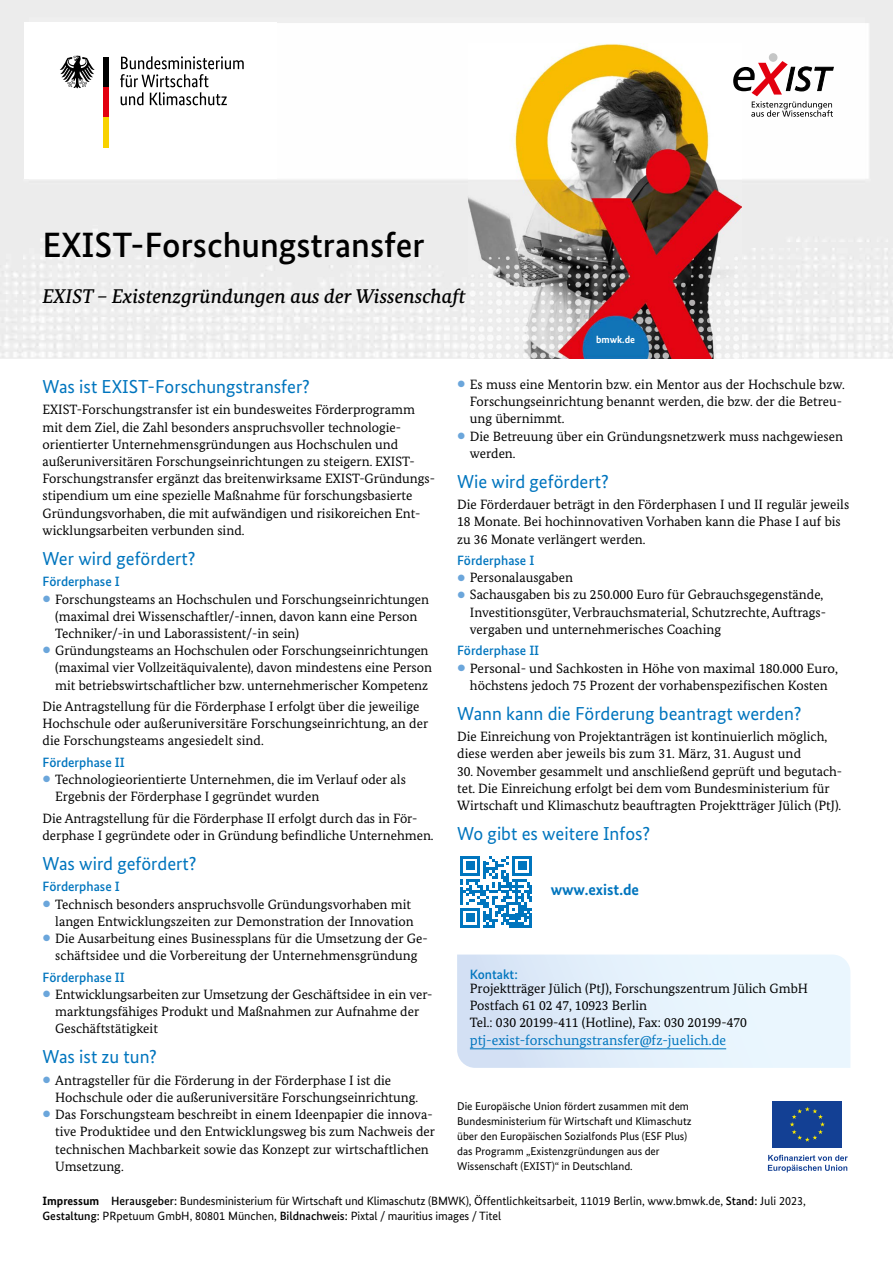
<style>
.page{position:relative;width:893px;height:1263px;background:#fff}
.page>*{position:absolute;margin:0;border:0;box-sizing:border-box;transform-origin:0 0}
.t1{font:500 35.1px "Bundes Sans";color:#000}
.t2{font:italic 500 19.8px "Bundes Serif";color:#000}
.t3{font:18.75px "Bundes Sans";color:#0075be}
.t4{font:700 15.75px "Bundes Sans";color:#0075be}
.t5{font:14.25px "Bundes Serif";color:#0075be}
.t6{font:13.5px/17.2px "Bundes Serif";color:#000}
.t7{font:500 13.5px "Bundes Sans";color:#0075be}
.t8{font:12px/15.8px "Bundes Sans";letter-spacing:-.01em;color:#000}
.t9{font:11.25px/15px "Bundes Sans";color:#000}
.t10{font:700 10.2px "Bundes Sans";color:#fff}
.s1{color:#6ba6db}
.s2{font-weight:700}
.s3{font-weight:500}
</style>
<div class="page">
<img style="left:0;top:0;width:893px;height:359px">
<img style="left:468px;top:43px;width:274px;height:316px">
<div style="left:25px;top:23px;width:252px;height:156px;background:#fff"></div>
<svg style="left:60px;top:56px;width:35px;height:32px"></svg>
<div style="left:104px;top:57px;width:5px;height:30px;background:#000"></div>
<div style="left:104px;top:87px;width:5px;height:30px;background:#e3000f"></div>
<div style="left:104px;top:117px;width:5px;height:30px;background:#f8d200"></div>
<svg style="left:120px;top:56px;width:124px;height:49px"></svg>
<svg style="left:733px;top:61px;width:100px;height:56px"></svg>
<div style="left:769px;top:53px;width:8px;height:9px;background:#c5c6c6;border-radius:50%"></div>
<div style="left:771px;top:1100px;width:72px;height:49px;background:#134094"></div>
<svg style="left:790px;top:1107px;width:35px;height:35px"></svg>
<svg style="left:768px;top:1155px;width:80px;height:17px"></svg>
<svg style="left:457px;top:954px;width:393px;height:114px;background:#e2eefa"></svg>
<hr style="left:470px;top:1048px;width:256px;height:1px;background:#0075be">
<svg style="left:460px;top:856px;width:72px;height:72px"></svg>
<h1 class="t1" style="left:43px;top:225px;width:384px">EXIST-Forschungstransfer</h1>
<p class="t2" style="left:43px;top:284px;width:424px">EXIST – Existenzgründungen aus der Wissenschaft</p>
<h2 class="t3" style="left:43px;top:376px;width:269px">Was ist EXIST-Forschungstransfer?</h2>
<p class="t6" style="left:43px;top:401px;width:394px">EXIST-Forschungstransfer ist ein bundesweites Förderprogramm mit dem Ziel, die Zahl besonders anspruchsvoller technologie&shy;orientierter Unternehmensgründungen aus Hochschulen und außeruniversitären Forschungseinrichtungen zu steigern. EXIST-Forschungstransfer ergänzt das breitenwirksame EXIST-Gründungs&shy;stipendium um eine spezielle Maßnahme für forschungsbasierte Gründungsvorhaben, die mit aufwändigen und risikoreichen Ent&shy;wicklungsarbeiten verbunden sind.</p>
<h3 class="t3" style="left:43px;top:548px;width:155px">Wer wird gefördert?</h3>
<h4 class="t7" style="left:43px;top:574px;width:79px">Förderphase I</h4>
<p class="t6" style="left:55px;top:590px;width:375px;text-indent:-13px"><span class="s1">•</span> Forschungsteams an Hochschulen und Forschungseinrichtungen (maximal drei Wissenschaftler/-innen, davon kann eine Person<br>Techniker/-in und Laborassistent/-in sein)</p>
<p class="t6" style="left:55px;top:642px;width:378px;text-indent:-13px"><span class="s1">•</span> Gründungsteams an Hochschulen oder Forschungseinrichtungen (maximal vier Vollzeitäquivalente), davon mindestens eine Person mit betriebswirtschaftlicher bzw. unternehmerischer Kompetenz</p>
<p class="t6" style="left:43px;top:698px;width:387px">Die Antragstellung für die Förderphase I erfolgt über die jeweilige<br>Hochschule oder außeruniversitäre Forschungseinrichtung, an der die Forschungsteams angesiedelt sind.</p>
<h4 class="t7" style="left:43px;top:754px;width:84px">Förderphase II</h4>
<p class="t6" style="left:55px;top:771px;width:352px;text-indent:-13px"><span class="s1">•</span> Technologieorientierte Unternehmen, die im Verlauf oder als<br>Ergebnis der Förderphase I gegründet wurden</p>
<p class="t6" style="left:43px;top:809px;width:393px">Die Antragstellung für die Förderphase II erfolgt durch das in För&shy;derphase I gegründete oder in Gründung befindliche Unternehmen.</p>
<h3 class="t3" style="left:43px;top:853px;width:156px">Was wird gefördert?</h3>
<h4 class="t7" style="left:43px;top:879px;width:79px">Förderphase I</h4>
<p class="t6" style="left:43px;top:895px;width:373px;text-align:right"><span class="s1">•</span> Technisch besonders anspruchsvolle Gründungsvorhaben mit langen Entwicklungszeiten zur Demonstration der Innovation</p>
<p class="t6" style="left:43px;top:930px;width:387px;text-align:center"><span class="s1">•</span> Die Ausarbeitung eines Businessplans für die Umsetzung der Ge&shy;schäftsidee und die Vorbereitung der Unternehmensgründung</p>
<h4 class="t7" style="left:43px;top:969px;width:84px">Förderphase II</h4>
<p class="t6" style="left:55px;top:985px;width:379px;text-indent:-13px"><span class="s1">•</span> Entwicklungsarbeiten zur Umsetzung der Geschäftsidee in ein ver&shy;marktungsfähiges Produkt und Maßnahmen zur Aufnahme der<br>Geschäftstätigkeit</p>
<h3 class="t3" style="left:43px;top:1046px;width:116px">Was ist zu tun?</h3>
<p class="t6" style="left:55px;top:1071px;width:364px;text-indent:-13px"><span class="s1">•</span> Antragsteller für die Förderung in der Förderphase I ist die<br>Hochschule oder die außeruniversitäre Forschungseinrichtung.</p>
<p class="t6" style="left:55px;top:1106px;width:381px;text-indent:-13px"><span class="s1">•</span> Das Forschungsteam beschreibt in einem Ideenpapier die innova&shy;tive Produktidee und den Entwicklungsweg bis zum Nachweis der technischen Machbarkeit sowie das Konzept zur wirtschaftlichen Umsetzung.</p>
<p class="t10" style="left:596px;top:334px;width:40px">bmwk.de</p>
<p class="t6" style="left:470px;top:375px;width:376px;text-indent:-13px"><span class="s1">•</span> Es muss eine Mentorin bzw. ein Mentor aus der Hochschule bzw.<br>Forschungseinrichtung benannt werden, die bzw. der die Betreu&shy;ung übernimmt.</p>
<p class="t6" style="left:470px;top:427px;width:375px;text-indent:-13px"><span class="s1">•</span> Die Betreuung über ein Gründungsnetzwerk muss nachgewiesen werden.</p>
<h3 class="t3" style="left:457px;top:471px;width:153px">Wie wird gefördert?</h3>
<p class="t6" style="left:457px;top:496px;width:394px">Die Förderdauer beträgt in den Förderphasen I und II regulär jeweils<br>18 Monate. Bei hochinnovativen Vorhaben kann die Phase I auf bis zu 36 Monate verlängert werden.</p>
<h4 class="t7" style="left:457px;top:553px;width:79px">Förderphase I</h4>
<p class="t6" style="left:457px;top:569px;width:117px"><span class="s1">•</span> Personalausgaben</p>
<p class="t6" style="left:470px;top:586px;width:356px;text-align:justify;text-indent:-13px"><span class="s1">•</span> Sachausgaben bis zu 250.000 Euro für Gebrauchsgegenstände, Investitionsgüter, Verbrauchsmaterial, Schutzrechte, Auftrags&shy;vergaben und unternehmerisches Coaching</p>
<h4 class="t7" style="left:457px;top:643px;width:84px">Förderphase II</h4>
<p class="t6" style="left:457px;top:659px;width:382px;text-align:center"><span class="s1">•</span> Personal- und Sachkosten in Höhe von maximal 180.000 Euro, höchstens jedoch 75 Prozent der vorhabenspezifischen Kosten</p>
<h3 class="t3" style="left:457px;top:703px;width:346px">Wann kann die Förderung beantragt werden?</h3>
<p class="t6" style="left:457px;top:728px;width:372px">Die Einreichung von Projektanträgen ist kontinuierlich möglich, diese werden aber jeweils bis zum 31. März, 31. August und</p>
<p class="t6" style="left:457px;top:762px;width:387px">30. November gesammelt und anschließend geprüft und begutach&shy;tet. Die Einreichung erfolgt bei dem vom Bundesministerium für<br>Wirtschaft und Klimaschutz beauftragten Projektträger Jülich (PtJ).</p>
<h3 class="t3" style="left:457px;top:823px;width:195px">Wo gibt es weitere Infos?</h3>
<h3 class="t4" style="left:551px;top:881px;width:90px">www.exist.de</h3>
<h4 class="t7" style="left:470px;top:967px;width:49px">Kontakt:</h4>
<p class="t6" style="left:470px;top:980px;width:340px">Projektträger Jülich (PtJ), Forschungszentrum Jülich GmbH</p>
<p class="t6" style="left:470px;top:997px;width:179px">Postfach 61 02 47, 10923 Berlin</p>
<p class="t6" style="left:470px;top:1014px;width:279px">Tel.: 030 20199-411 (Hotline), Fax: 030 20199-470</p>
<p class="t5" style="left:470px;top:1031px;width:258px">ptj-exist-forschungstransfer@fz-juelich.de</p>
<p class="t9" style="left:457px;top:1099px;width:236px">Die Europäische Union fördert zusammen mit dem Bundesministerium für Wirtschaft und Klimaschutz über den Europäischen Sozialfonds Plus (ESF Plus) das Programm „Existenzgründungen aus der Wissenschaft (EXIST)“ in Deutschland.</p>
<p class="t8" style="left:43px;top:1193px;width:765px"><span class="s2">Impressum</span> <span class="s3">Herausgeber:</span> Bundesministerium für Wirtschaft und Klimaschutz (BMWK), Öffentlichkeitsarbeit, 11019 Berlin, www.bmwk.de, <span class="s3">Stand:</span> Juli 2023,<br><span class="s3">Gestaltung:</span> PRpetuum GmbH, 80801 München, <span class="s3">Bildnachweis:</span> Pixtal / mauritius images / Titel</p>
</div>
